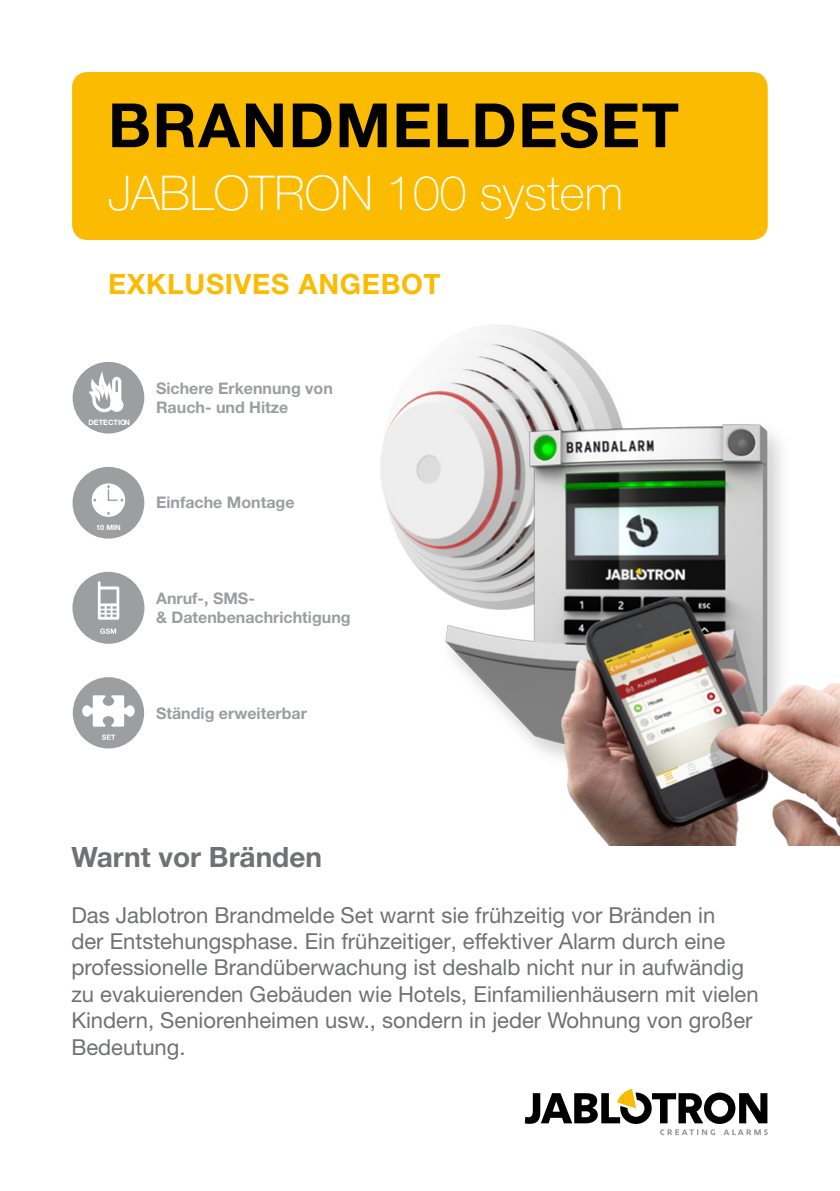
<style>
.page{position:relative;width:840px;height:1191px;background:#fff}
.page>*{position:absolute;margin:0;border:0;box-sizing:border-box;transform-origin:0 0}
.t1{font:700 61px "Helvetica Neue LT Pro";letter-spacing:.025em;color:#000}
.t2{font:100 48px "Helvetica Neue LT Pro";color:#fff}
.t3{font:700 28px "Helvetica Neue LT Pro";letter-spacing:.025em;color:#fabb00}
.t4{font:700 28px "Helvetica Neue CE";color:#707172}
.t5{font:22px/26.4px "Helvetica Neue CE";color:#707172}
.t6{font:700 16px/19.2px "Helvetica Neue LT Pro";color:#9c9e9f}
.t7{font:700 7.4px "Helvetica Neue CE";color:#fff}
</style>
<div class="page">
<img style="left:380px;top:395px;width:39px;height:175px">
<div style="left:72px;top:72px;width:695px;height:168px;background:#fabb00;border-radius:15px"></div>
<img style="left:419px;top:325px;width:363px;height:385px">
<svg style="left:524px;top:1089px;width:243px;height:46px"></svg>
<div style="left:73px;top:362px;width:71px;height:71px;background:#9c9e9f;border-radius:50%"></div>
<svg style="left:88px;top:375px;width:35px;height:38px"></svg>
<div style="left:72px;top:467px;width:72px;height:71px;background:#9c9e9f;border-radius:50%"></div>
<svg style="left:92px;top:483px;width:33px;height:34px"></svg>
<svg style="left:72px;top:572px;width:72px;height:72px"></svg>
<img style="left:501px;top:528px;width:338px;height:317px">
<svg style="left:73px;top:677px;width:71px;height:71px"></svg>
<h1 class="t1" style="left:108px;top:87px;width:572px">Brandmeldeset</h1>
<h2 class="t2" style="left:108px;top:164px;width:516px">JABLOTRON 100 system</h2>
<p class="t3" style="left:108px;top:266px;width:333px">EXKLUSIVES ANGEBOT</p>
<p class="t7" style="left:88px;top:417px;width:43px">DETECTION</p>
<p class="t6" style="left:156px;top:378px;width:178px">Sichere Erkennung von<br>Rauch- und Hitze</p>
<p class="t7" style="left:96px;top:522px;width:26px">10 MIN</p>
<p class="t6" style="left:156px;top:493px;width:140px">Einfache Montage</p>
<p class="t6" style="left:156px;top:588px;width:70px">Anruf-, SMS</p>
<p class="t6" style="left:156px;top:588px;width:196px;text-align:center">-<br>&amp; Datenbenachrichtigung</p>
<p class="t6" style="left:156px;top:703px;width:152px">Ständig erweiterbar</p>
<p class="t4" style="left:71px;top:840px;width:252px">Warnt vor Bränden</p>
<p class="t5" style="left:71px;top:901px;width:688px">Das Jablotron Brandmelde Set warnt sie frühzeitig vor Bränden in<br>der Entstehungsphase. Ein frühzeitiger, effektiver Alarm durch eine professionelle Brandüberwachung ist deshalb nicht nur in aufwändig zu evakuierenden Gebäuden wie Hotels, Einfamilienhäusern mit vielen Kindern, Seniorenheimen usw., sondern in jeder Wohnung von großer Bedeutung.</p>
</div>
